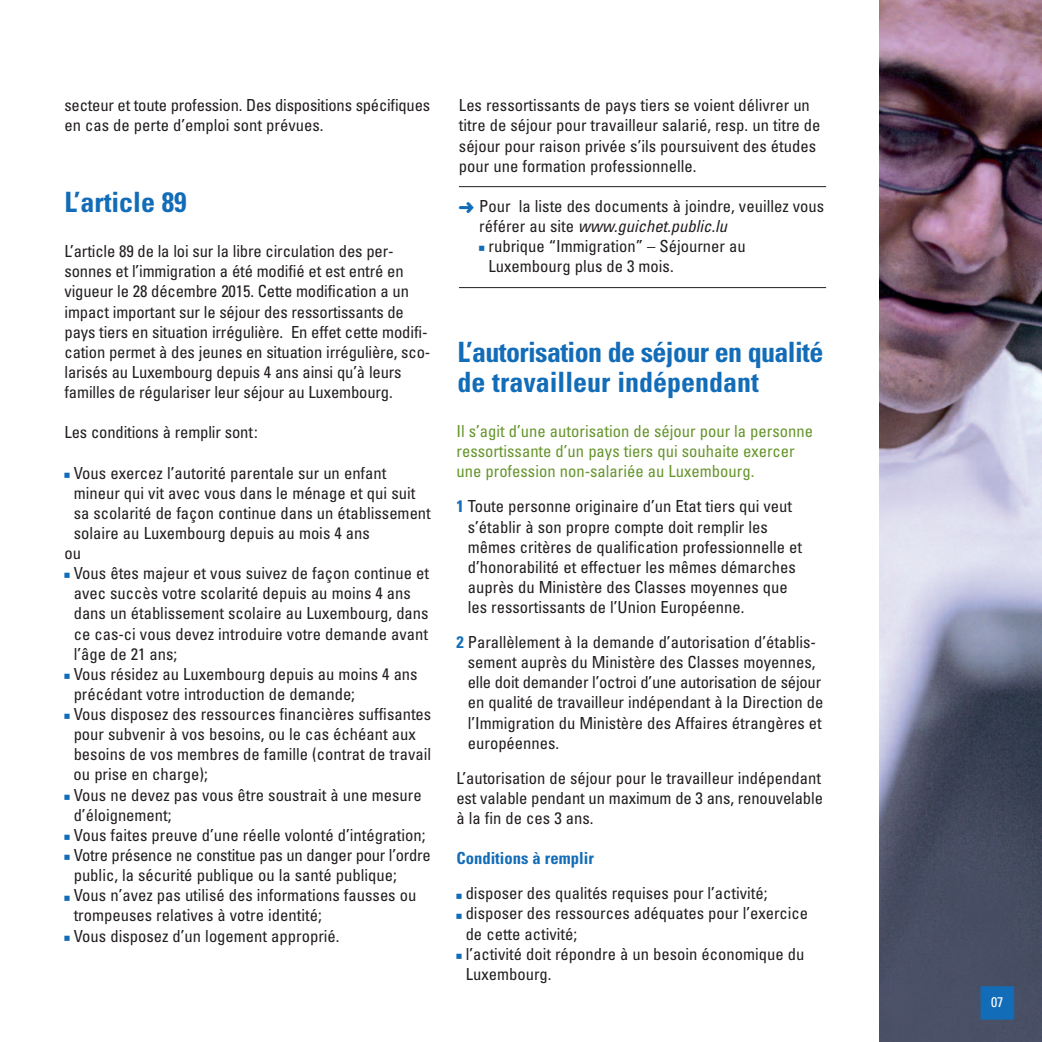
<style>
.page{position:relative;width:1042px;height:1042px;background:#fff}
.page>*{position:absolute;margin:0;border:0;box-sizing:border-box;transform-origin:0 0}
.t1{font:700 condensed 28px/29.8px "Univers";letter-spacing:-.02em;color:#126cb7}
.t2{font:700 condensed 28px "Univers";color:#126cb7}
.t3{font:condensed 16.62px/20.1px "Univers";color:#231f20}
.t4{font:condensed 16.62px/20.1px "Univers";color:#66952c}
.t5{font:700 condensed 16.62px "Univers";color:#126cb7}
.t6{font:condensed 14px "Univers";color:#fff}
.s1{color:#126cb7}
.s2{font-style:italic}
.s3{font-weight:700;color:#126cb7}
</style>
<div class="page">
<img style="left:879px;top:0;width:163px;height:1042px">
<hr style="left:459px;top:186px;width:367px;height:1px;background:#231f20">
<hr style="left:459px;top:287px;width:367px;height:1px;background:#231f20">
<p class="t3" style="left:64px;top:97px;width:367px">secteur et toute profession. Des dispositions spécifiques en cas de perte d’emploi sont prévues.</p>
<h1 class="t2" style="left:64px;top:192px;width:124px">L’article 89</h1>
<p class="t3" style="left:64px;top:242px;width:367px">L’article 89 de la loi sur la libre circulation des per&shy;sonnes et l’immigration a été modifié et est entré en vigueur le 28 décembre 2015. Cette modification a un impact important sur le séjour des ressortissants de pays tiers en situation irrégulière. En effet cette modifi&shy;cation permet à des jeunes en situation irrégulière, sco&shy;larisés au Luxembourg depuis 4 ans ainsi qu’à leurs familles de régulariser leur séjour au Luxembourg.</p>
<p class="t3" style="left:64px;top:424px;width:195px">Les conditions à remplir sont:</p>
<p class="t3" style="left:64px;top:464px;width:323px"><span class="s1">■</span> Vous exercez l’autorité parentale sur un enfant</p>
<p class="t3" style="left:74px;top:484px;width:343px">mineur qui vit avec vous dans le ménage et qui suit</p>
<p class="t3" style="left:74px;top:504px;width:359px">sa scolarité de façon continue dans un établissement</p>
<p class="t3" style="left:74px;top:524px;width:298px">solaire au Luxembourg depuis au mois 4 ans</p>
<p class="t3" style="left:64px;top:544px;width:18px">ou</p>
<p class="t3" style="left:74px;top:564px;width:357px;text-indent:-9px"><span class="s1">■</span> Vous êtes majeur et vous suivez de façon continue et avec succès votre scolarité depuis au moins 4 ans dans un établissement scolaire au Luxembourg, dans ce cas-ci vous devez introduire votre demande avant l’âge de 21 ans;</p>
<p class="t3" style="left:74px;top:665px;width:345px;text-indent:-9px"><span class="s1">■</span> Vous résidez au Luxembourg depuis au moins 4 ans précédant votre introduction de demande;</p>
<p class="t3" style="left:74px;top:705px;width:359px;text-indent:-9px"><span class="s1">■</span> Vous disposez des ressources financières suffisantes pour subvenir à vos besoins, ou le cas échéant aux besoins de vos membres de famille (contrat de travail ou prise en charge);</p>
<p class="t3" style="left:74px;top:786px;width:349px;text-indent:-9px"><span class="s1">■</span> Vous ne devez pas vous être soustrait à une mesure d’éloignement;</p>
<p class="t3" style="left:64px;top:826px;width:362px"><span class="s1">■</span> Vous faites preuve d’une réelle volonté d’intégration;</p>
<p class="t3" style="left:74px;top:846px;width:359px;text-indent:-9px"><span class="s1">■</span> Votre présence ne constitue pas un danger pour l’ordre public, la sécurité publique ou la santé publique;</p>
<p class="t3" style="left:74px;top:886px;width:344px;text-indent:-9px"><span class="s1">■</span> Vous n’avez pas utilisé des informations fausses ou trompeuses relatives à votre identité;</p>
<p class="t3" style="left:64px;top:927px;width:277px"><span class="s1">■</span> Vous disposez d’un logement approprié.</p>
<p class="t3" style="left:459px;top:97px;width:363px">Les ressortissants de pays tiers se voient délivrer un titre de séjour pour travailleur salarié, resp. un titre de séjour pour raison privée s’ils poursuivent des études pour une formation professionnelle.</p>
<p class="t3" style="left:479px;top:197px;width:346px;text-indent:-20px"><span class="s1">➜</span> Pour la liste des documents à joindre, veuillez vous référer au site <span class="s2">www.guichet.public.lu</span></p>
<p class="t3" style="left:488px;top:237px;width:259px;text-indent:-9px"><span class="s1">■</span> rubrique “Immigration” – Séjourner au<br>Luxembourg plus de 3 mois.</p>
<h1 class="t1" style="left:457px;top:339px;width:367px">L’autorisation de séjour en qualité de travailleur indépendant</h1>
<p class="t4" style="left:456px;top:422px;width:358px">Il s’agit d’une autorisation de séjour pour la personne ressortissante d’un pays tiers qui souhaite exercer une profession non-salariée au Luxembourg.</p>
<p class="t3" style="left:468px;top:498px;width:336px;text-indent:-11px"><span class="s3">1</span> Toute personne originaire d’un Etat tiers qui veut s’établir à son propre compte doit remplir les mêmes critères de qualification professionnelle et d’honorabilité et effectuer les mêmes démarches auprès du Ministère des Classes moyennes que les ressortissants de l’Union Européenne.</p>
<p class="t3" style="left:468px;top:633px;width:357px;text-indent:-11px"><span class="s3">2</span> Parallèlement à la demande d’autorisation d’établis&shy;sement auprès du Ministère des Classes moyennes, elle doit demander l’octroi d’une autorisation de séjour en qualité de travailleur indépendant à la Direction de l’Immigration du Ministère des Affaires étrangères et européennes.</p>
<p class="t3" style="left:456px;top:769px;width:368px;text-align:justify">L’autorisation de séjour pour le travailleur indépendant est valable pendant un maximum de 3 ans, renouvelable à la fin de ces 3 ans.</p>
<p class="t5" style="left:456px;top:852px;width:139px">Conditions à remplir</p>
<p class="t3" style="left:456px;top:884px;width:313px"><span class="s1">■</span> disposer des qualités requises pour l’activité;</p>
<p class="t3" style="left:466px;top:905px;width:344px;text-indent:-9px"><span class="s1">■</span> disposer des ressources adéquates pour l’exercice de cette activité;</p>
<p class="t3" style="left:466px;top:945px;width:340px;text-indent:-9px"><span class="s1">■</span> l’activité doit répondre à un besoin économique du<br>Luxembourg.</p>
<p class="t6" style="left:980px;top:997px;width:36px"><span class="s1">■</span>0 7</p>
</div>
